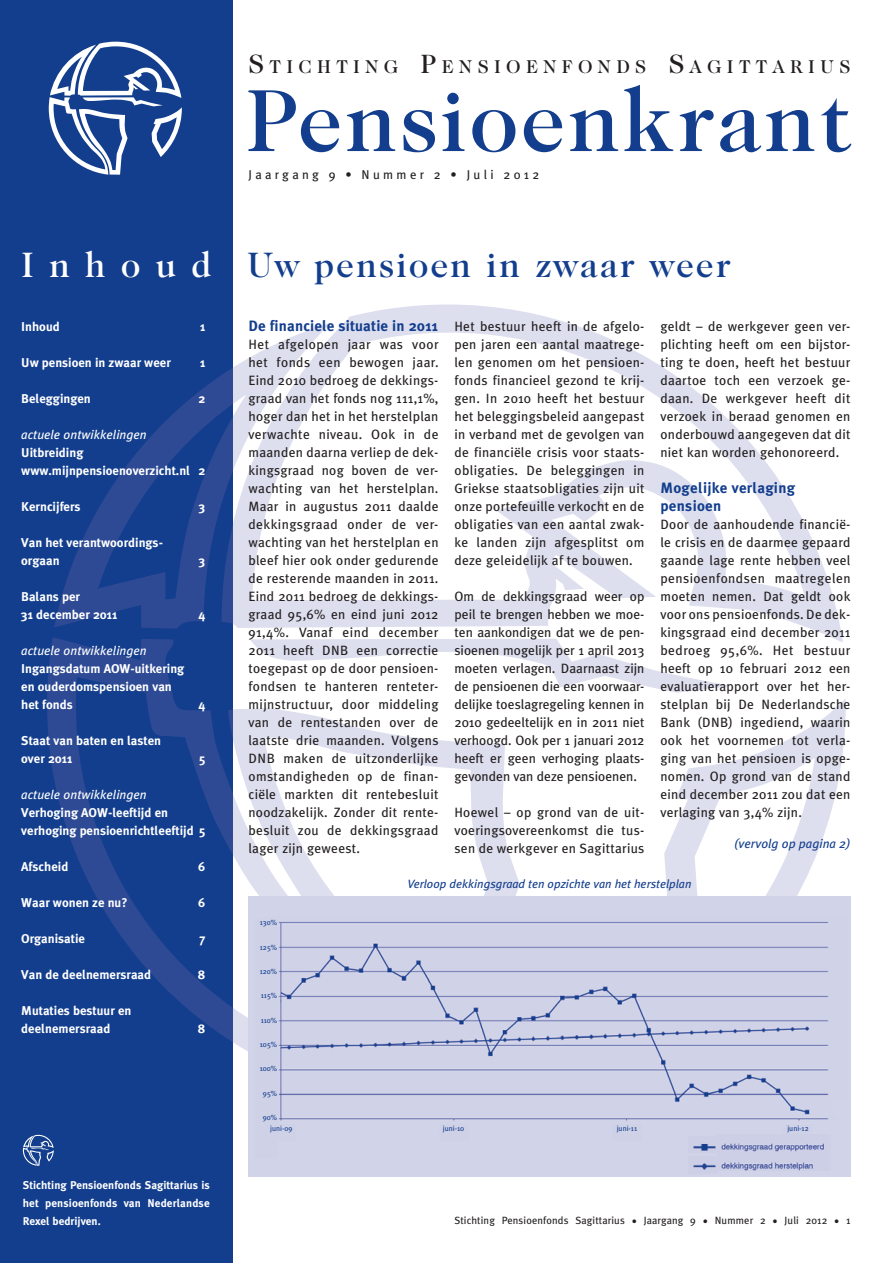
<style>
.page{position:relative;width:893px;height:1263px;background:#fff}
.page>*{position:absolute;margin:0;border:0;box-sizing:border-box;transform-origin:0 0}
.t1{font:500 90px "Caslon 224 IT Cby BT";letter-spacing:.02em;color:#133e8d}
.t2{font:500 36px "Caslon 224 IT Cby BT";letter-spacing:.05em;color:#133e8d}
.t3{font:500 36px "Caslon 224 IT Cby BT";letter-spacing:.415em;color:#fff}
.t4{font:500 18.9px "Caslon 224 IT Cby BT";letter-spacing:.285em;color:#231f20}
.t5{font:700 15px/18px "Meta Plus";letter-spacing:.015em;color:#133e8d}
.t6{font:13.5px/18px "Meta Plus";letter-spacing:.02em;color:#231f20;text-align:justify}
.t7{font:700 12.75px/18px "Meta Plus";color:#fff}
.t8{font:italic 12.75px "Meta Plus";color:#fff}
.t9{font:12.75px "Meta Plus";letter-spacing:.26em;color:#231f20}
.t10{font:italic 12.75px "Meta Plus";color:#133e8d}
.t11{font:italic 12px "Meta Plus";color:#133e8d}
.t12{font:700 11.25px/18px "Meta Plus";letter-spacing:.005em;color:#fff;text-align:justify}
.t13{font:10.5px "Meta Plus";letter-spacing:.01em;color:#231f20}
.t14{font:7.5px/10.8px "Meta Plus";color:#133e8d}
.s1{font-size:27px}
</style>
<div class="page">
<svg style="left:405px;top:736px;width:115px;height:160px"></svg>
<svg style="left:664px;top:699px;width:182px;height:197px"></svg>
<svg style="left:233px;top:708px;width:172px;height:343px"></svg>
<svg style="left:731px;top:422px;width:112px;height:220px"></svg>
<div style="left:0;top:0;width:233px;height:1263px;background:#133e8d"></div>
<svg style="left:47px;top:637px;width:186px;height:405px"></svg>
<svg style="left:54px;top:376px;width:167px;height:253px"></svg>
<svg style="left:221px;top:304px;width:510px;height:389px"></svg>
<svg style="left:49px;top:42px;width:133px;height:133px"></svg>
<svg style="left:23px;top:1135px;width:31px;height:31px"></svg>
<img style="left:248px;top:896px;width:602px;height:281px">
<div style="left:255px;top:919px;width:22px;height:240px;background:#cfd1e7"></div>
<div style="left:266px;top:1125px;width:30px;height:16px;background:#cfd1e7"></div>
<div style="left:439px;top:1125px;width:29px;height:16px;background:#cfd1e7"></div>
<div style="left:612px;top:1125px;width:30px;height:16px;background:#cfd1e7"></div>
<div style="left:783px;top:1125px;width:30px;height:16px;background:#cfd1e7"></div>
<img style="left:718px;top:1134px;width:112px;height:36px">
<img style="left:688px;top:1136px;width:30px;height:16px">
<img style="left:688px;top:1157px;width:30px;height:17px">
<h2 class="t3" style="left:21px;top:242px;width:192px">Inhoud</h2>
<p class="t7" style="left:21px;top:317px;width:40px">Inhoud</p>
<p class="t7" style="left:200px;top:317px;width:7px">1</p>
<p class="t7" style="left:21px;top:353px;width:151px">Uw pensioen in zwaar weer</p>
<p class="t7" style="left:200px;top:353px;width:7px">1</p>
<p class="t7" style="left:21px;top:389px;width:71px">Beleggingen</p>
<p class="t7" style="left:198px;top:389px;width:8px">2</p>
<p class="t8" style="left:21px;top:427px;width:127px">actuele ontwikkelingen</p>
<p class="t7" style="left:21px;top:443px;width:186px">Uitbreiding www.mijnpensioenoverzicht.nl 2</p>
<p class="t7" style="left:21px;top:497px;width:61px">Kerncijfers</p>
<p class="t7" style="left:199px;top:497px;width:8px">3</p>
<p class="t7" style="left:21px;top:533px;width:143px">Van het verantwoordings&shy;orgaan</p>
<p class="t7" style="left:199px;top:551px;width:8px">3</p>
<p class="t7" style="left:21px;top:587px;width:98px">Balans per<br>31 december 2011</p>
<p class="t8" style="left:21px;top:643px;width:127px">actuele ontwikkelingen</p>
<p class="t7" style="left:21px;top:659px;width:165px">Ingangsdatum AOW-uitkering en ouderdomspensioen van het fonds</p>
<p class="t7" style="left:21px;top:731px;width:141px">Staat van baten en lasten over 2011</p>
<p class="t7" style="left:198px;top:605px;width:8px">4</p>
<p class="t7" style="left:198px;top:695px;width:8px">4</p>
<p class="t7" style="left:199px;top:749px;width:8px">5</p>
<p class="t8" style="left:21px;top:787px;width:127px">actuele ontwikkelingen</p>
<p class="t7" style="left:21px;top:803px;width:186px">Verhoging AOW-leeftijd en verhoging pensioenrichtleeftijd 5</p>
<p class="t7" style="left:21px;top:857px;width:49px">Afscheid</p>
<p class="t7" style="left:198px;top:857px;width:9px">6</p>
<p class="t7" style="left:21px;top:893px;width:108px">Waar wonen ze nu?</p>
<p class="t7" style="left:198px;top:893px;width:9px">6</p>
<p class="t7" style="left:21px;top:929px;width:65px">Organisatie</p>
<p class="t7" style="left:200px;top:929px;width:7px">7</p>
<p class="t7" style="left:21px;top:965px;width:131px">Van de deelnemersraad</p>
<p class="t7" style="left:198px;top:965px;width:9px">8</p>
<p class="t7" style="left:21px;top:1001px;width:112px">Mutaties bestuur en deelnemersraad</p>
<p class="t7" style="left:198px;top:1019px;width:9px">8</p>
<p class="t12" style="left:23px;top:1176px;width:189px">Stichting Pensioenfonds Sagittarius is het pensioenfonds van Nederlandse Rexel bedrijven.</p>
<h3 class="t4" style="left:248px;top:55px;width:602px"><span class="s1">S</span>TICHTING <span class="s1">P</span>ENSIOENFONDS <span class="s1">S</span>AGITTARIUS</h3>
<h1 class="t1" style="left:245px;top:64px;width:610px">Pensioenkrant</h1>
<p class="t9" style="left:248px;top:167px;width:292px">Jaargang 9 • Nummer 2 • Juli 2012</p>
<h2 class="t2" style="left:247px;top:242px;width:485px">Uw pensioen in zwaar weer</h2>
<p class="t5" style="left:248px;top:316px;width:191px">De financiele situatie in 2011</p>
<p class="t6" style="left:248px;top:335px;width:192px">Het afgelopen jaar was voor het fonds een bewogen jaar.<br>Eind 2010 bedroeg de dekkings&shy;graad van het fonds nog 111,1%, hoger dan het in het herstelplan verwachte niveau. Ook in de maanden daarna verliep de dek&shy;kingsgraad nog boven de ver&shy;wachting van het herstelplan.<br>Maar in augustus 2011 daalde dekkingsgraad onder de ver&shy;wachting van het herstelplan en bleef hier ook onder gedurende de resterende maanden in 2011.<br>Eind 2011 bedroeg de dekkings&shy;graad 95,6% en eind juni 2012<br>91,4%. Vanaf eind december 2011 heeft DNB een correctie toegepast op de door pensioen&shy;fondsen te hanteren renteter&shy;mijnstructuur, door middeling van de rentestanden over de laatste drie maanden. Volgens DNB maken de uitzonderlijke omstandigheden op de finan&shy;ciële markten dit rentebesluit noodzakelijk. Zonder dit rente&shy;besluit zou de dekkingsgraad lager zijn geweest.</p>
<p class="t6" style="left:454px;top:317px;width:192px">Het bestuur heeft in de afgelo&shy;pen jaren een aantal maatrege&shy;len genomen om het pensioen&shy;fonds financieel gezond te krij&shy;gen. In 2010 heeft het bestuur het beleggingsbeleid aangepast in verband met de gevolgen van de financiële crisis voor staats&shy;obligaties. De beleggingen in Griekse staatsobligaties zijn uit onze portefeuille verkocht en de obligaties van een aantal zwak&shy;ke landen zijn afgesplitst om deze geleidelijk af te bouwen.</p>
<p class="t6" style="left:454px;top:587px;width:192px">Om de dekkingsgraad weer op peil te brengen hebben we moe&shy;ten aankondigen dat we de pen&shy;sioenen mogelijk per 1 april 2013 moeten verlagen. Daarnaast zijn de pensioenen die een voorwaar&shy;delijke toeslagregeling kennen in 2010 gedeeltelijk en in 2011 niet verhoogd. Ook per 1 januari 2012 heeft er geen verhoging plaats&shy;gevonden van deze pensioenen.</p>
<p class="t6" style="left:454px;top:803px;width:192px">Hoewel – op grond van de uit&shy;voeringsovereenkomst die tus&shy;sen de werkgever en Sagittarius</p>
<p class="t6" style="left:660px;top:317px;width:192px">geldt – de werkgever geen ver&shy;plichting heeft om een bijstor&shy;ting te doen, heeft het bestuur daartoe toch een verzoek ge&shy;daan. De werkgever heeft dit verzoek in beraad genomen en onderbouwd aangegeven dat dit niet kan worden gehonoreerd.</p>
<p class="t5" style="left:660px;top:478px;width:136px">Mogelijke verlaging pensioen</p>
<p class="t6" style="left:660px;top:515px;width:192px">Door de aanhoudende financië&shy;le crisis en de daarmee gepaard gaande lage rente hebben veel pensioenfondsen maatregelen moeten nemen. Dat geldt ook voor ons pensioenfonds. De dek&shy;kingsgraad eind december 2011 bedroeg 95,6%. Het bestuur heeft op 10 februari 2012 een evaluatierapport over het her&shy;stelplan bij De Nederlandsche Bank (DNB) ingediend, waarin ook het voornemen tot verla&shy;ging van het pensioen is opge&shy;nomen. Op grond van de stand eind december 2011 zou dat een verlaging van 3,4% zijn.</p>
<p class="t10" style="left:734px;top:836px;width:118px">(vervolg op pagina 2)</p>
<p class="t11" style="left:407px;top:877px;width:286px">Verloop dekkingsgraad ten opzichte van het herstelplan</p>
<p class="t14" style="left:260px;top:917px;width:19px">130%</p>
<p class="t14" style="left:260px;top:942px;width:19px">125%</p>
<p class="t14" style="left:260px;top:966px;width:19px">120%</p>
<p class="t14" style="left:261px;top:990px;width:18px">115%</p>
<p class="t14" style="left:261px;top:1014px;width:18px">110%</p>
<p class="t14" style="left:260px;top:1039px;width:19px">105%</p>
<p class="t14" style="left:260px;top:1063px;width:19px">100%</p>
<p class="t14" style="left:263px;top:1087px;width:16px">95%</p>
<p class="t14" style="left:270px;top:1112px;width:24px;text-indent:-7px">90% juni-09</p>
<p class="t14" style="left:443px;top:1122px;width:23px">juni-10</p>
<p class="t14" style="left:617px;top:1122px;width:22px">juni-11</p>
<p class="t14" style="left:787px;top:1122px;width:23px">juni-12</p>
<p class="t13" style="left:454px;top:1214px;width:397px">Stichting Pensioenfonds Sagittarius • Jaargang 9 • Nummer 2 • Juli 2012 • 1</p>
</div>
